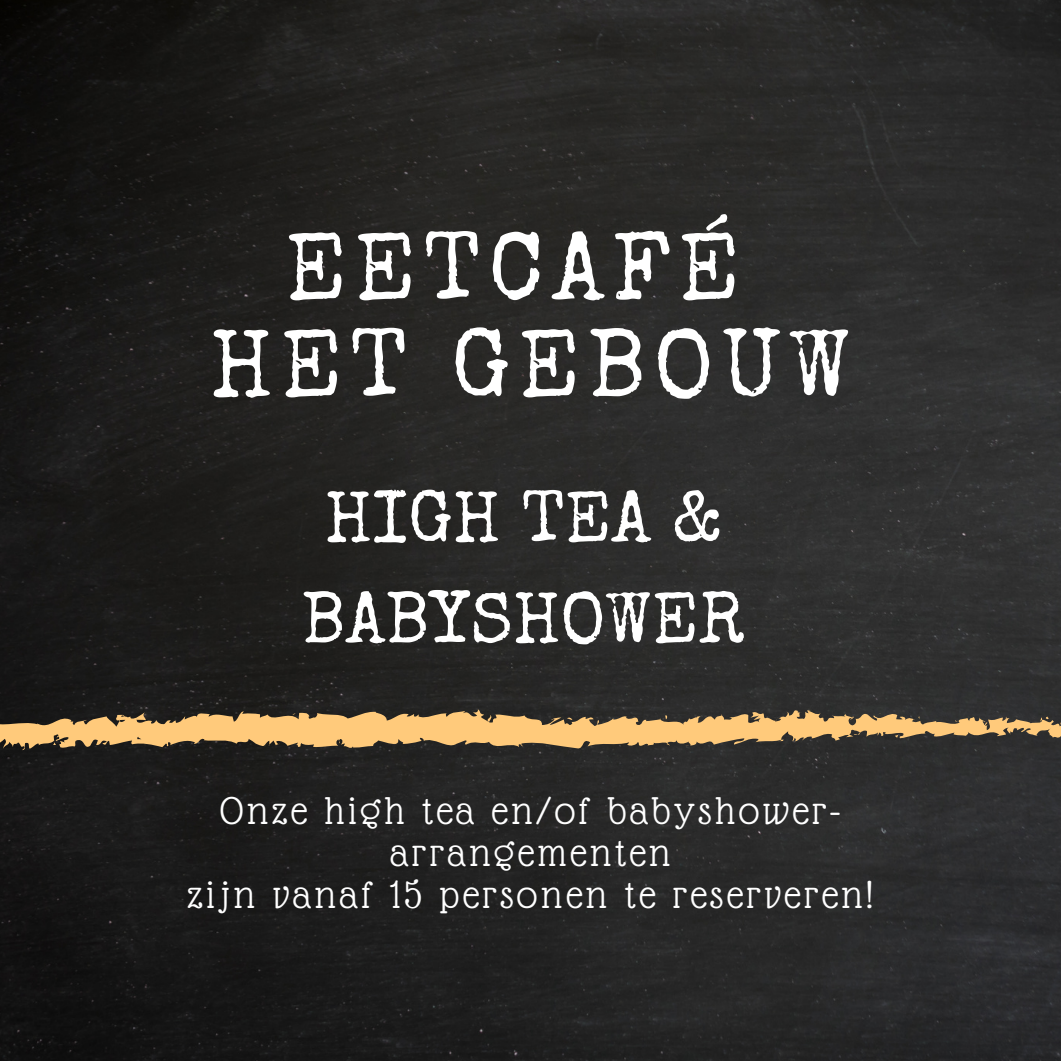
<style>
.page{position:relative;width:1061px;height:1062px;background:#fff}
.page>*{position:absolute;margin:0;border:0;box-sizing:border-box;transform-origin:0 0}
.t1{font:96.6px "Special Elite";letter-spacing:.08em;color:#fff}
.t2{font:96.08px "Special Elite";letter-spacing:.08em;color:#fff}
.t3{font:72.62px/101px "Special Elite";color:#fff;text-align:center}
.t4{font:42.18px/42px "Glass Antiqua";letter-spacing:.08em;color:#fff;text-align:center}
</style>
<div class="page">
<img style="left:0;top:0;width:1060px;height:1060px">
<svg style="left:0;top:708px;width:1060px;height:43px;background:#987c53"></svg>
<svg style="left:954px;top:720px;width:6px;height:3px"></svg>
<svg style="left:853px;top:733px;width:7px;height:2px"></svg>
<svg style="left:1040px;top:716px;width:10px;height:6px"></svg>
<svg style="left:894px;top:735px;width:4px;height:3px"></svg>
<svg style="left:659px;top:714px;width:9px;height:5px"></svg>
<svg style="left:567px;top:717px;width:5px;height:3px"></svg>
<h2 class="t2" style="left:285px;top:231px;width:456px">EETCAFÉ</h2>
<h1 class="t1" style="left:210px;top:328px;width:642px">HET GEBOUW</h1>
<h3 class="t3" style="left:301px;top:476px;width:444px">HIGH TEA &amp;<br>BABYSHOWER</h3>
<p class="t4" style="left:187px;top:790px;width:687px">Onze high tea en/of babyshower&shy;arrangementen<br>zijn vanaf 15 personen te reserveren!</p>
</div>
